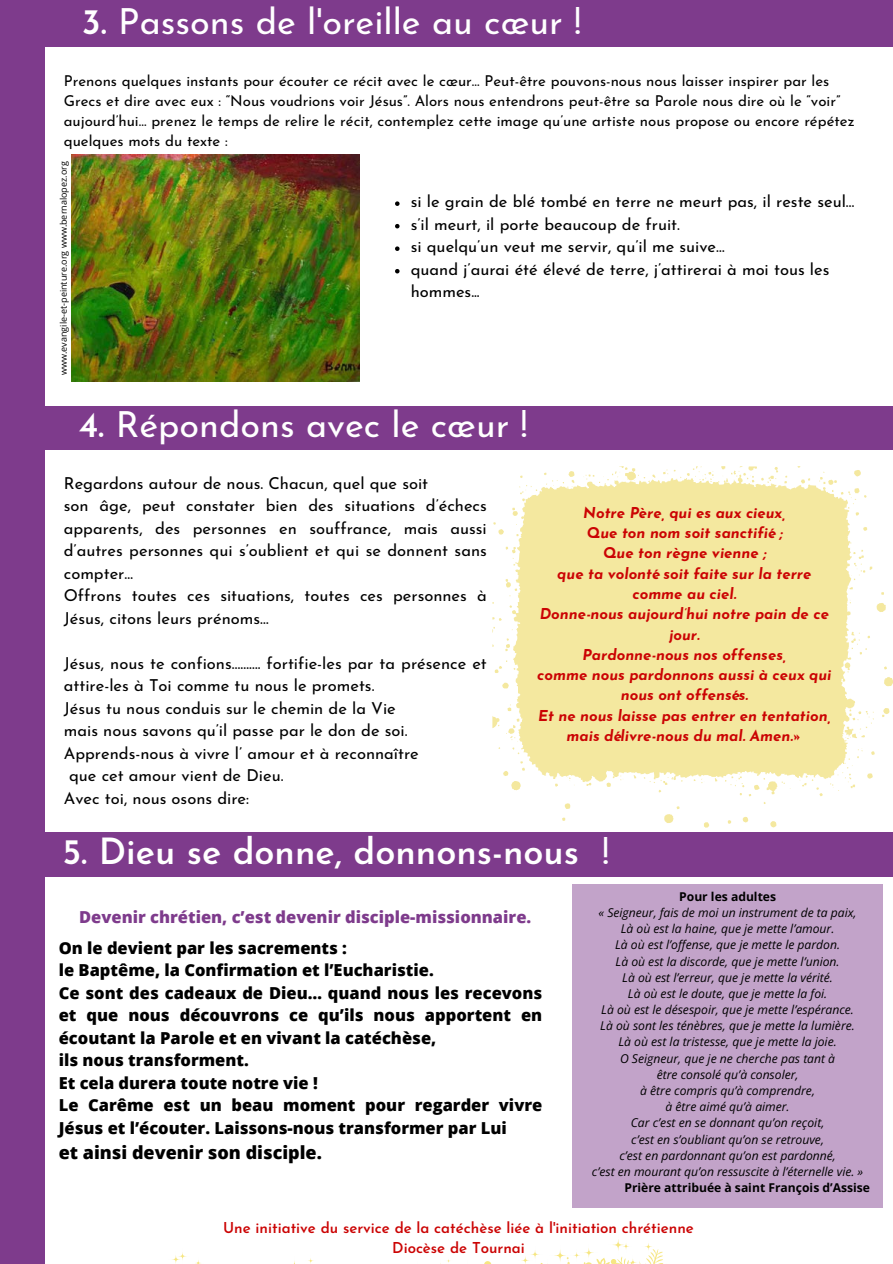
<style>
.page{position:relative;width:893px;height:1264px;background:#fff}
.page>*{position:absolute;margin:0;border:0;box-sizing:border-box;transform-origin:0 0}
.t1{font:36px "Josefin Sans";color:#fff}
.t2{font:600 36px "Josefin Sans";color:#fff}
.t3{font:800 18px "Open Sans";color:#000}
.t4{font:16.5px/22.5px "Josefin Sans";color:#000}
.t5{font:800 16.5px/22.5px "Open Sans";color:#000}
.t6{font:800 16.5px "Open Sans";color:#7e3b8c}
.t7{font:15px/20.2px "Josefin Sans";color:#000}
.t8{font:italic 700 15px/20.2px "Josefin Sans";color:#cb0303;text-align:center}
.t9{font:600 15px/20.2px "Josefin Sans";color:#cb0303;text-align:center}
.t10{font:italic 12.15px "Open Sans";color:#000}
.t11{font:700 12.15px "Open Sans";color:#000}
.t12{font:9px "Open Sans";color:#000}
.s1{font-weight:600}
</style>
<div class="page">
<div style="left:0;top:0;width:44px;height:1263px;background:#7e3b8c"></div>
<svg style="left:492px;top:466px;width:400px;height:362px;fill:#f4e89f"></svg>
<div style="left:24px;top:406px;width:868px;height:43px;background:#7e3b8c"></div>
<div style="left:21px;top:0;width:871px;height:46px;background:#7e3b8c"></div>
<div style="left:12px;top:832px;width:880px;height:44px;background:#7e3b8c"></div>
<svg style="left:608px;top:1234px;width:20px;height:20px"></svg>
<svg style="left:172px;top:1245px;width:491px;height:18px"></svg>
<img style="left:72px;top:154px;width:287px;height:227px">
<div style="left:572px;top:884px;width:310px;height:324px;background:#c2a3c9"></div>
<svg style="left:395px;top:201px;width:4px;height:5px"></svg>
<svg style="left:395px;top:224px;width:4px;height:4px"></svg>
<svg style="left:395px;top:246px;width:4px;height:5px"></svg>
<svg style="left:395px;top:269px;width:4px;height:4px"></svg>
<p class="t1" style="left:82px;top:7px;width:501px"><span class="s1">3.</span> Passons de l'oreille au cœur !</p>
<p class="t7" style="left:64px;top:72px;width:792px">Prenons quelques instants pour écouter ce récit avec le cœur… Peut-être pouvons-nous nous laisser inspirer par les Grecs et dire avec eux : “Nous voudrions voir Jésus”. Alors nous entendrons peut-être sa Parole nous dire où le “voir” aujourd’hui… prenez le temps de relire le récit, contemplez cette image qu’une artiste nous propose ou encore répétez quelques mots du texte :</p>
<p class="t12" style="left:57px;top:375px;width:215px;rotate:-90deg">www.evangile-et-peinture.org www.bernalopez.org</p>
<p class="t4" style="left:410px;top:192px;width:445px">si le grain de blé tombé en terre ne meurt pas, il reste seul…</p>
<h2 class="t4" style="left:410px;top:214px;width:271px">s’il meurt, il porte beaucoup de fruit.</h2>
<h3 class="t4" style="left:410px;top:237px;width:315px">si quelqu’un veut me servir, qu’il me suive…</h3>
<h3 class="t4" style="left:410px;top:259px;width:420px">quand j’aurai été élevé de terre, j’attirerai à moi tous les hommes...</h3>
<p class="t1" style="left:79px;top:410px;width:450px"><span class="s1">4.</span> Répondons avec le cœur !</p>
<p class="t4" style="left:64px;top:473px;width:424px">Regardons autour de nous. Chacun, quel que soit<br>son âge, peut constater bien des situations d’échecs apparents, des personnes en souffrance, mais aussi d’autres personnes qui s’oublient et qui se donnent sans compter…<br>Offrons toutes ces situations, toutes ces personnes à Jésus, citons leurs prénoms…</p>
<h4 class="t4" style="left:64px;top:653px;width:424px">Jésus, nous te confions………. fortifie-les par ta présence et</h4>
<h4 class="t4" style="left:64px;top:676px;width:312px">attire-les à Toi comme tu nous le promets.</h4>
<h4 class="t4" style="left:64px;top:698px;width:333px">Jésus tu nous conduis sur le chemin de la Vie</h4>
<h4 class="t4" style="left:64px;top:721px;width:345px">mais nous savons qu’il passe par le don de soi.</h4>
<h4 class="t4" style="left:64px;top:743px;width:356px">Apprends-nous à vivre l’ amour et à reconnaître</h4>
<h4 class="t4" style="left:69px;top:766px;width:216px">que cet amour vient de Dieu.</h4>
<h4 class="t4" style="left:64px;top:788px;width:187px">Avec toi, nous osons dire:</h4>
<p class="t8" style="left:537px;top:504px;width:296px">Notre Père, qui es aux cieux,<br>Que ton nom soit sanctifié ;<br>Que ton règne vienne ;<br>que ta volonté soit faite sur la terre comme au ciel.<br>Donne-nous aujourd’hui notre pain de ce jour.<br>Pardonne-nous nos offenses,<br>comme nous pardonnons aussi à ceux qui nous ont offensés.</p>
<h3 class="t8" style="left:538px;top:706px;width:294px">Et ne nous laisse pas entrer en tentation, mais délivre-nous du mal. Amen.»</h3>
<p class="t2" style="left:62px;top:837px;width:518px">5. Dieu se donne, donnons-nous</p>
<p class="t1" style="left:602px;top:837px;width:9px">!</p>
<h2 class="t6" style="left:79px;top:905px;width:453px">Devenir chrétien, c’est devenir disciple-missionnaire.</h2>
<h2 class="t5" style="left:59px;top:936px;width:485px">On le devient par les sacrements :<br>le Baptême, la Confirmation et l’Eucharistie.<br>Ce sont des cadeaux de Dieu… quand nous les recevons et que nous découvrons ce qu’ils nous apportent en écoutant la Parole et en vivant la catéchèse,<br>ils nous transforment.<br>Et cela durera toute notre vie !<br>Le Carême est un beau moment pour regarder vivre Jésus et l’écouter. Laissons-nous transformer par Lui</h2>
<h2 class="t3" style="left:59px;top:1139px;width:265px">et ainsi devenir son disciple.</h2>
<h2 class="t11" style="left:679px;top:887px;width:98px">Pour les adultes</h2>
<h2 class="t10" style="left:598px;top:904px;width:259px">« Seigneur, fais de moi un instrument de ta paix,</h2>
<h2 class="t10" style="left:620px;top:920px;width:215px">Là où est la haine, que je mette l’amour.</h2>
<h2 class="t10" style="left:615px;top:936px;width:226px">Là où est l’offense, que je mette le pardon.</h2>
<h2 class="t10" style="left:615px;top:952px;width:225px">Là où est la discorde, que je mette l’union.</h2>
<h2 class="t10" style="left:622px;top:968px;width:212px">Là où est l’erreur, que je mette la vérité.</h2>
<h2 class="t10" style="left:627px;top:984px;width:201px">Là où est le doute, que je mette la foi.</h2>
<h2 class="t10" style="left:601px;top:1001px;width:254px">Là où est le désespoir, que je mette l’espérance.</h2>
<h2 class="t10" style="left:600px;top:1017px;width:256px">Là où sont les ténèbres, que je mette la lumière.</h2>
<h2 class="t10" style="left:618px;top:1033px;width:220px">Là où est la tristesse, que je mette la joie.</h2>
<h2 class="t10" style="left:620px;top:1049px;width:216px">O Seigneur, que je ne cherche pas tant à</h2>
<h2 class="t10" style="left:656px;top:1065px;width:143px">être consolé qu’à consoler,</h2>
<h2 class="t10" style="left:640px;top:1081px;width:176px">à être compris qu’à comprendre,</h2>
<h2 class="t10" style="left:665px;top:1098px;width:126px">à être aimé qu’à aimer.</h2>
<h2 class="t10" style="left:630px;top:1114px;width:195px">Car c’est en se donnant qu’on reçoit,</h2>
<h2 class="t10" style="left:631px;top:1130px;width:194px">c’est en s’oubliant qu’on se retrouve,</h2>
<h2 class="t10" style="left:619px;top:1146px;width:218px">c’est en pardonnant qu’on est pardonné,</h2>
<h2 class="t10" style="left:592px;top:1162px;width:273px">c’est en mourant qu’on ressuscite à l’éternelle vie. »</h2>
<h2 class="t11" style="left:624px;top:1179px;width:247px">Prière attribuée à saint François d’Assise</h2>
<p class="t9" style="left:223px;top:1219px;width:472px">Une initiative du service de la catéchèse liée à l'initiation chrétienne<br>Diocèse de Tournai</p>
</div>
